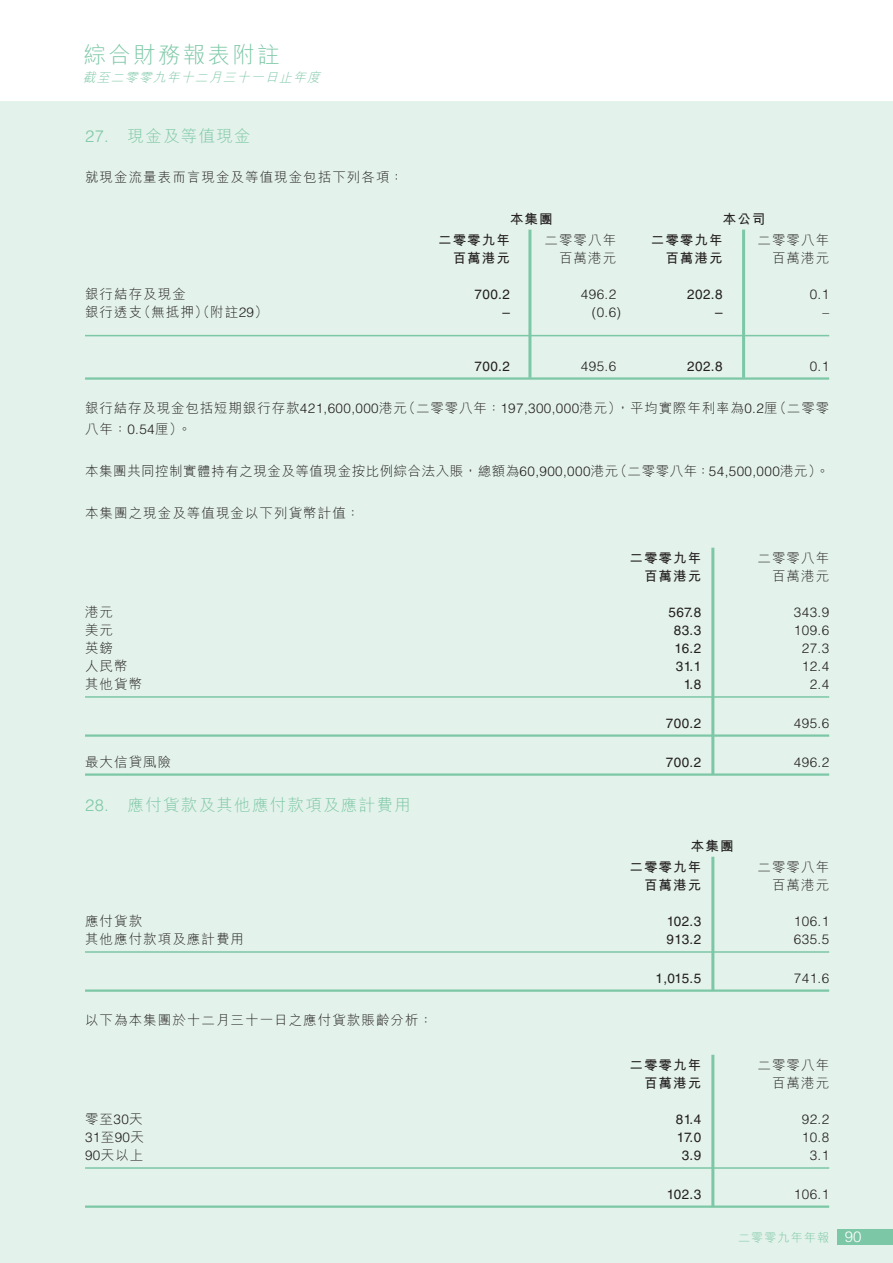
<style>
.page{position:relative;width:893px;height:1263px;background:#fff}
.page>*{position:absolute;margin:0;border:0;box-sizing:border-box;transform-origin:0 0}
.t1{font:22.5px "M Hei HK Light B5 pc H";letter-spacing:.1em;color:#7cc7a6}
.t2{font:16.5px "M Hei HK Light B5 pc H";letter-spacing:.08em;color:#7cc7a6}
.t3{font:13.5px/21px "M Hei HK Light B5 pc H";letter-spacing:.08em;color:#231f20}
.t4{font:300 13.5px "Helvetica LT Std";letter-spacing:.03em;color:#231f20}
.t5{font:13.5px "Helvetica LT Std";letter-spacing:.03em;color:#231f20}
.t6{font:13.5px "M Hei HK Light B5 pc H";letter-spacing:.04em;color:#231f20}
.t7{font:13.5px/21px "M Hei HK Bold B5 pc H";letter-spacing:.08em;color:#231f20}
.t8{font:italic 12.75px "M Hei HK Light B5 pc H";color:#7cc7a6}
.t9{font:12px "M Hei HK Light B5 pc H";letter-spacing:.1em;color:#7cc7a6}
.s1{font-family:"Helvetica LT Std";font-weight:300}
.s2{font-family:"M Hei HK Light B5 pc H";font-weight:400}
.s3{font-family:"Helvetica LT Std";font-weight:300;font-size:15px;color:#fff}
</style>
<div class="page">
<div style="left:0;top:101px;width:893px;height:1162px;background:#e3f2ea"></div>
<div style="left:838px;top:1229px;width:55px;height:16px;background:#7cc7a6"></div>
<hr style="left:528px;top:230px;width:3px;height:148px;background:#7cc7a6">
<hr style="left:742px;top:230px;width:3px;height:148px;background:#7cc7a6">
<hr style="left:85px;top:335px;width:744px;height:1px;background:#7cc7a6">
<hr style="left:85px;top:377px;width:744px;height:3px;background:#7cc7a6">
<hr style="left:711px;top:548px;width:3px;height:227px;background:#7cc7a6">
<hr style="left:85px;top:696px;width:744px;height:2px;background:#7cc7a6">
<hr style="left:85px;top:734px;width:744px;height:3px;background:#7cc7a6">
<hr style="left:85px;top:773px;width:744px;height:3px;background:#7cc7a6">
<hr style="left:711px;top:857px;width:3px;height:134px;background:#7cc7a6">
<hr style="left:85px;top:951px;width:744px;height:2px;background:#7cc7a6">
<hr style="left:85px;top:989px;width:744px;height:3px;background:#7cc7a6">
<hr style="left:711px;top:1055px;width:3px;height:152px;background:#7cc7a6">
<hr style="left:85px;top:1167px;width:744px;height:2px;background:#7cc7a6">
<hr style="left:85px;top:1205px;width:744px;height:3px;background:#7cc7a6">
<h1 class="t1" style="left:84px;top:46px;width:197px">綜合財務報表附註</h1>
<p class="t8" style="left:83px;top:73px;width:242px">截至二零零九年十二月三十一日止年度</p>
<p class="t2" style="left:85px;top:130px;width:167px"><span class="s1">27.</span> 現金及等值現金</p>
<p class="t3" style="left:85px;top:168px;width:320px">就現金流量表而言現金及等值現金包括下列各項：</p>
<p class="t7" style="left:510px;top:210px;width:44px">本集團</p>
<p class="t7" style="left:723px;top:210px;width:44px">本公司</p>
<p class="t7" style="left:438px;top:231px;width:73px">二零零九年</p>
<p class="t3" style="left:544px;top:231px;width:73px">二零零八年</p>
<p class="t7" style="left:651px;top:231px;width:73px">二零零九年</p>
<p class="t3" style="left:757px;top:231px;width:73px">二零零八年</p>
<p class="t7" style="left:453px;top:249px;width:59px">百萬港元</p>
<p class="t3" style="left:559px;top:249px;width:59px">百萬港元</p>
<p class="t7" style="left:665px;top:249px;width:59px">百萬港元</p>
<p class="t3" style="left:772px;top:249px;width:59px">百萬港元</p>
<p class="t3" style="left:85px;top:285px;width:102px">銀行結存及現金</p>
<p class="t5" style="left:475px;top:286px;width:37px">700.2</p>
<p class="t4" style="left:581px;top:289px;width:37px">496.2</p>
<p class="t5" style="left:687px;top:286px;width:37px">202.8</p>
<p class="t4" style="left:810px;top:289px;width:21px">0.1</p>
<p class="t3" style="left:85px;top:303px;width:184px">銀行透支（無抵押）（附註<span class="s1">29</span>）</p>
<p class="t5" style="left:502px;top:304px;width:9px">–</p>
<p class="t4" style="left:592px;top:307px;width:31px">(0.6)</p>
<p class="t5" style="left:715px;top:304px;width:9px">–</p>
<p class="t4" style="left:822px;top:307px;width:8px">–</p>
<p class="t5" style="left:475px;top:358px;width:37px">700.2</p>
<p class="t4" style="left:581px;top:361px;width:37px">495.6</p>
<p class="t5" style="left:687px;top:358px;width:37px">202.8</p>
<p class="t4" style="left:810px;top:361px;width:21px">0.1</p>
<p class="t3" style="left:85px;top:399px;width:746px">銀行結存及現金包括短期銀行存款<span class="s1">421,600,000</span>港元（二零零八年：<span class="s1">197,300,000</span>港元），平均實際年利率為<span class="s1">0.2</span>厘（二零零八年：<span class="s1">0.54</span>厘）。</p>
<p class="t6" style="left:85px;top:465px;width:746px">本集團共同控制實體持有之現金及等值現金按比例綜合法入賬，總額為<span class="s1">60,900,000</span>港元（二零零八年：<span class="s1">54,500,000</span>港元）。</p>
<p class="t3" style="left:85px;top:504px;width:276px">本集團之現金及等值現金以下列貨幣計值：</p>
<p class="t7" style="left:629px;top:549px;width:73px">二零零九年</p>
<p class="t3" style="left:757px;top:549px;width:73px">二零零八年</p>
<p class="t7" style="left:644px;top:567px;width:59px">百萬港元</p>
<p class="t3" style="left:772px;top:567px;width:59px">百萬港元</p>
<p class="t3" style="left:85px;top:603px;width:30px">港元</p>
<p class="t5" style="left:668px;top:604px;width:34px">567.8</p>
<p class="t4" style="left:794px;top:607px;width:37px">343.9</p>
<p class="t3" style="left:85px;top:621px;width:30px">美元</p>
<p class="t5" style="left:674px;top:622px;width:29px">83.3</p>
<p class="t4" style="left:794px;top:625px;width:37px">109.6</p>
<p class="t3" style="left:85px;top:639px;width:30px">英鎊</p>
<p class="t5" style="left:674px;top:640px;width:28px">16.2</p>
<p class="t4" style="left:802px;top:643px;width:29px">27.3</p>
<p class="t3" style="left:85px;top:657px;width:44px">人民幣</p>
<p class="t5" style="left:676px;top:658px;width:27px">31.1</p>
<p class="t4" style="left:802px;top:661px;width:29px">12.4</p>
<p class="t3" style="left:85px;top:675px;width:59px">其他貨幣</p>
<p class="t5" style="left:684px;top:676px;width:19px">1.8</p>
<p class="t4" style="left:810px;top:679px;width:21px">2.4</p>
<p class="t5" style="left:666px;top:715px;width:37px">700.2</p>
<p class="t4" style="left:794px;top:718px;width:37px">495.6</p>
<p class="t3" style="left:85px;top:753px;width:88px">最大信貸風險</p>
<p class="t5" style="left:666px;top:754px;width:37px">700.2</p>
<p class="t4" style="left:794px;top:757px;width:37px">496.2</p>
<p class="t2" style="left:85px;top:799px;width:327px"><span class="s1">28.</span> 應付貨款及其他應付款項及應計費用</p>
<p class="t7" style="left:629px;top:837px;width:106px;text-indent:61px">本集團二零零九年</p>
<p class="t3" style="left:757px;top:858px;width:73px">二零零八年</p>
<p class="t7" style="left:644px;top:876px;width:59px">百萬港元</p>
<p class="t3" style="left:772px;top:876px;width:59px">百萬港元</p>
<p class="t3" style="left:85px;top:912px;width:59px">應付貨款</p>
<p class="t5" style="left:667px;top:913px;width:36px">102.3</p>
<p class="t4" style="left:794px;top:916px;width:37px">106.1</p>
<p class="t3" style="left:85px;top:930px;width:161px">其他應付款項及應計費用</p>
<p class="t5" style="left:666px;top:931px;width:36px">913.2</p>
<p class="t4" style="left:794px;top:934px;width:37px">635.5</p>
<p class="t5" style="left:655px;top:970px;width:47px">1,015.5</p>
<p class="t4" style="left:794px;top:973px;width:37px">741.6</p>
<p class="t3" style="left:85px;top:1011px;width:349px">以下為本集團於十二月三十一日之應付貨款賬齡分析：</p>
<p class="t7" style="left:629px;top:1056px;width:73px">二零零九年</p>
<p class="t3" style="left:757px;top:1056px;width:73px">二零零八年</p>
<p class="t7" style="left:644px;top:1074px;width:59px">百萬港元</p>
<p class="t3" style="left:772px;top:1074px;width:59px">百萬港元</p>
<p class="t3" style="left:85px;top:1110px;width:59px">零至<span class="s1">30</span>天</p>
<p class="t5" style="left:676px;top:1111px;width:27px">81.4</p>
<p class="t4" style="left:802px;top:1114px;width:29px">92.2</p>
<p class="t4" style="left:85px;top:1132px;width:60px">31<span class="s2">至</span>90<span class="s2">天</span></p>
<p class="t5" style="left:677px;top:1129px;width:26px">17.0</p>
<p class="t4" style="left:802px;top:1132px;width:29px">10.8</p>
<p class="t3" style="left:85px;top:1146px;width:60px"><span class="s1">90</span>天以上</p>
<p class="t5" style="left:682px;top:1147px;width:21px">3.9</p>
<p class="t4" style="left:810px;top:1150px;width:21px">3.1</p>
<p class="t5" style="left:667px;top:1186px;width:36px">102.3</p>
<p class="t4" style="left:794px;top:1189px;width:37px">106.1</p>
<p class="t9" style="left:738px;top:1233px;width:125px">二零零九年年報 <span class="s3">90</span></p>
</div>
